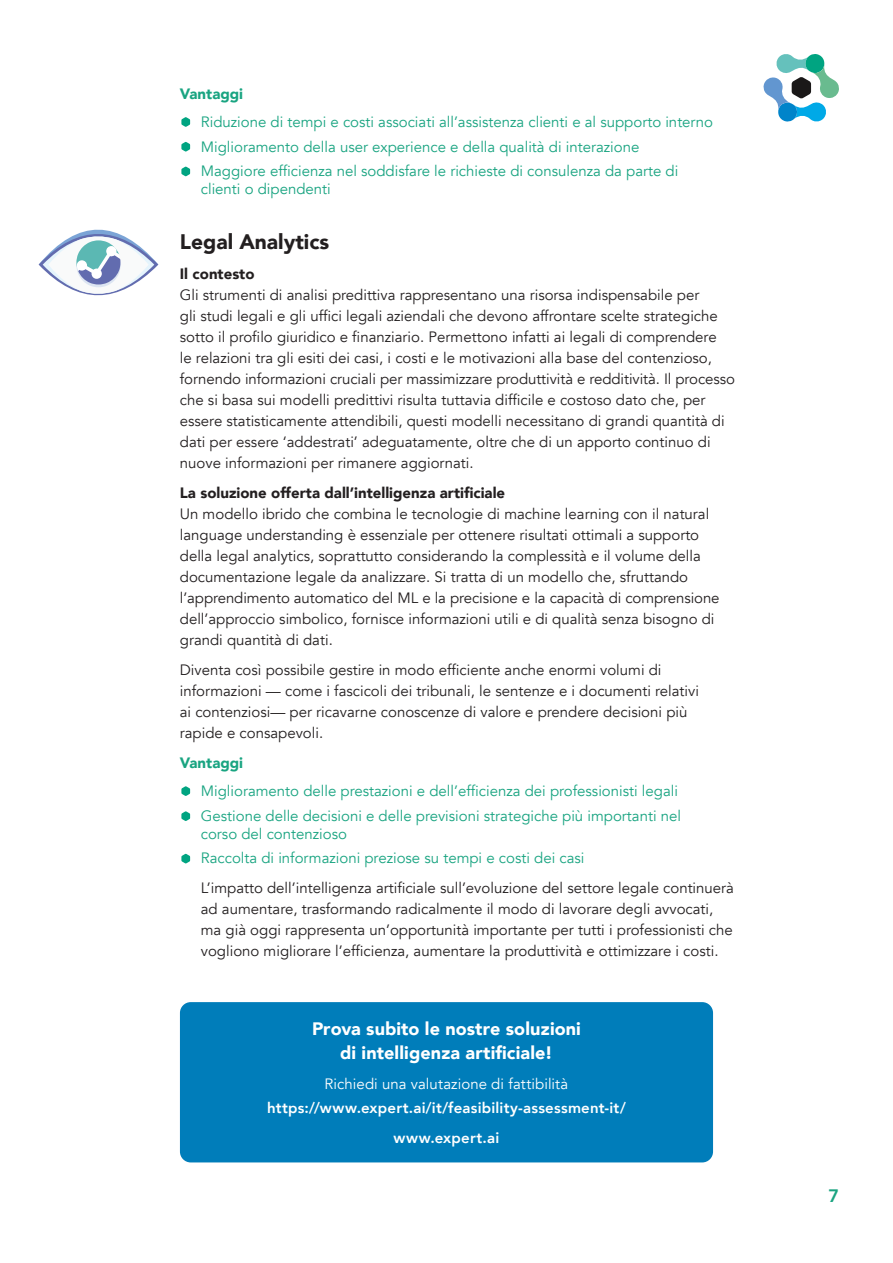
<style>
.page{position:relative;width:893px;height:1263px;background:#fff}
.page>*{position:absolute;margin:0;border:0;box-sizing:border-box;transform-origin:0 0}
.t1{font:900 21px "Avenir";color:#231f20}
.t2{font:900 18px/24px "Avenir";letter-spacing:.005em;color:#fff;text-align:center}
.t3{font:800 18px "Avenir";color:#1ba481}
.t4{font:15px/21px "Avenir";color:#231f20}
.t5{font:15px/18px "Avenir";color:#19a481}
.t6{font:800 15px/24px "Avenir";letter-spacing:.015em;color:#fff;text-align:center}
.t7{font:900 15px "Avenir";color:#231f20}
.t8{font:900 15px "Avenir";color:#19a481}
.s1{color:#19a481}
.s2{font-weight:400}
</style>
<div class="page">
<svg style="left:764px;top:54px;width:75px;height:68px"></svg>
<div style="left:180px;top:1002px;width:533px;height:160px;background:#007dba;border-radius:11px"></div>
<svg style="left:181px;top:117px;width:9px;height:10px"></svg>
<svg style="left:181px;top:811px;width:9px;height:10px"></svg>
<svg style="left:181px;top:142px;width:9px;height:10px"></svg>
<svg style="left:181px;top:854px;width:9px;height:9px"></svg>
<svg style="left:181px;top:167px;width:9px;height:9px"></svg>
<svg style="left:181px;top:786px;width:9px;height:10px"></svg>
<svg style="left:39px;top:230px;width:119px;height:65px"></svg>
<p class="t8" style="left:180px;top:81px;width:65px">Vantaggi</p>
<p class="t5" style="left:201px;top:113px;width:514px">Riduzione di tempi e costi associati all’assistenza clienti e al supporto interno</p>
<p class="t5" style="left:201px;top:138px;width:440px">Miglioramento della user experience e della qualità di interazione</p>
<p class="t5" style="left:201px;top:162px;width:479px">Maggiore efficienza nel soddisfare le richieste di consulenza da parte di clienti o dipendenti</p>
<p class="t1" style="left:180px;top:224px;width:151px">Legal Analytics</p>
<p class="t7" style="left:180px;top:261px;width:76px">Il contesto</p>
<p class="t4" style="left:180px;top:285px;width:557px">Gli strumenti di analisi predittiva rappresentano una risorsa indispensabile per<br>gli studi legali e gli uffici legali aziendali che devono affrontare scelte strategiche sotto il profilo giuridico e finanziario. Permettono infatti ai legali di comprendere<br>le relazioni tra gli esiti dei casi, i costi e le motivazioni alla base del contenzioso, fornendo informazioni cruciali per massimizzare produttività e redditività. Il processo che si basa sui modelli predittivi risulta tuttavia difficile e costoso dato che, per essere statisticamente attendibili, questi modelli necessitano di grandi quantità di dati per essere ‘addestrati’ adeguatamente, oltre che di un apporto continuo di nuove informazioni per rimanere aggiornati.</p>
<p class="t7" style="left:180px;top:480px;width:327px">La soluzione offerta dall’intelligenza artificiale</p>
<p class="t4" style="left:180px;top:504px;width:541px">Un modello ibrido che combina le tecnologie di machine learning con il natural language understanding è essenziale per ottenere risultati ottimali a supporto della legal analytics, soprattutto considerando la complessità e il volume della documentazione legale da analizzare. Si tratta di un modello che, sfruttando l’apprendimento automatico del ML e la precisione e la capacità di comprensione dell’approccio simbolico, fornisce informazioni utili e di qualità senza bisogno di grandi quantità di dati.</p>
<p class="t4" style="left:180px;top:660px;width:521px">Diventa così possibile gestire in modo efficiente anche enormi volumi di informazioni — come i fascicoli dei tribunali, le sentenze e i documenti relativi ai contenziosi— per ricavarne conoscenze di valore e prendere decisioni più rapide e consapevoli.</p>
<p class="t8" style="left:180px;top:750px;width:65px">Vantaggi</p>
<p class="t5" style="left:201px;top:782px;width:479px">Miglioramento delle prestazioni e dell’efficienza dei professionisti legali</p>
<p class="t5" style="left:201px;top:807px;width:482px">Gestione delle decisioni e delle previsioni strategiche più importanti nel corso del contenzioso</p>
<p class="t4" style="left:201px;top:843px;width:535px;line-height:30px"><span class="s1">Raccolta di informazioni preziose su tempi e costi dei casi<br></span>L’impatto dell’intelligenza artificiale sull’evoluzione del settore legale continuerà</p>
<p class="t4" style="left:201px;top:899px;width:533px">ad aumentare, trasformando radicalmente il modo di lavorare degli avvocati, ma già oggi rappresenta un’opportunità importante per tutti i professionisti che vogliono migliorare l’efficienza, aumentare la produttività e ottimizzare i costi.</p>
<p class="t2" style="left:312px;top:1016px;width:270px">Prova subito le nostre soluzioni di intelligenza artificiale!</p>
<p class="t6" style="left:267px;top:1072px;width:360px"><span class="s2">Richiedi una valutazione di fattibilità </span>https://www.expert.ai/it/feasibility-assessment-it/</p>
<p class="t6" style="left:394px;top:1126px;width:107px">www.expert.ai</p>
<p class="t3" style="left:828px;top:1181px;width:12px">7</p>
</div>
